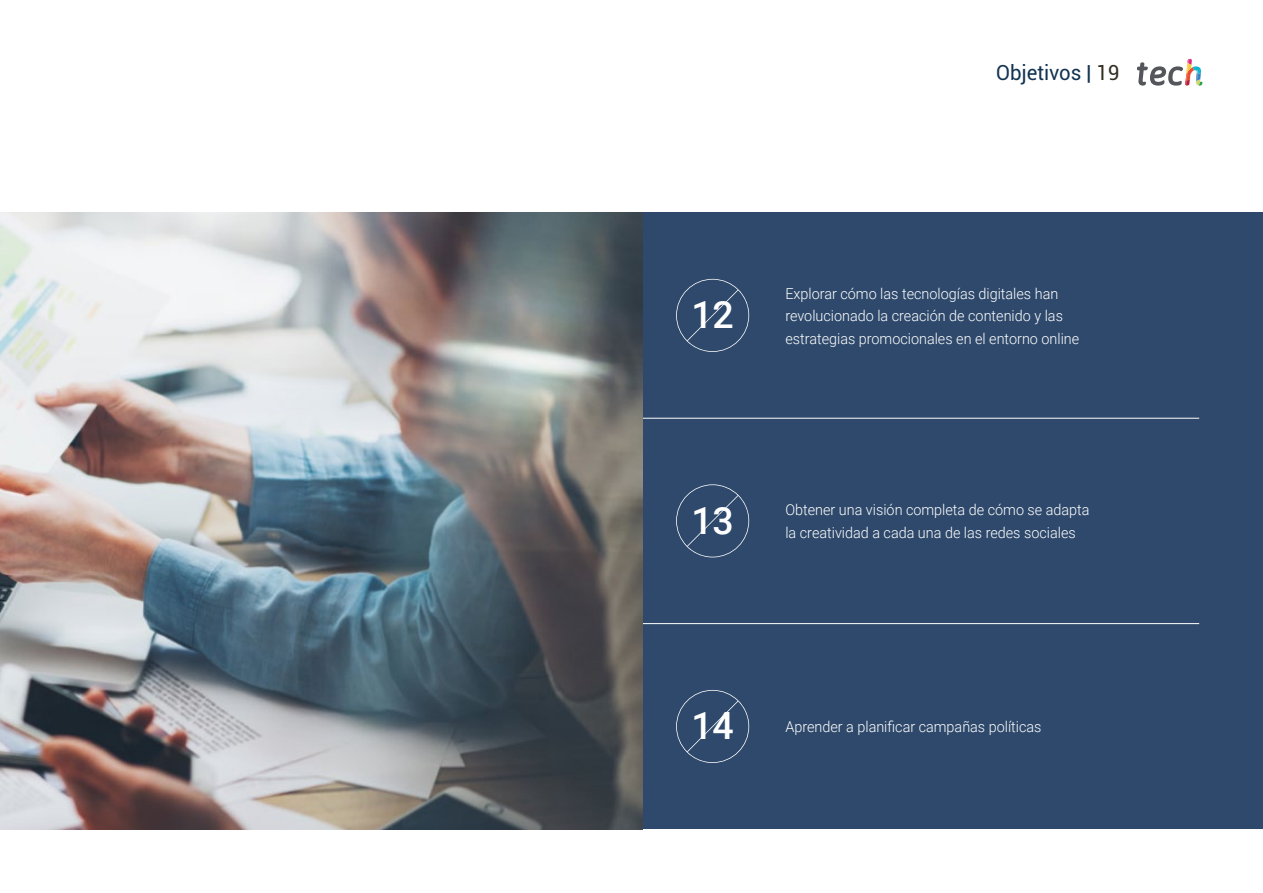
<style>
.page{position:relative;width:1263px;height:893px;background:#fff}
.page>*{position:absolute;margin:0;border:0;box-sizing:border-box;transform-origin:0 0}
.t1{font:500 37.5px "Roboto";color:#fff}
.t2{font:21px "Roboto";color:#123352}
.t3{font:300 15px/22.5px "Roboto";color:#fff;scale:.96 1}
.s1{color:#312e20}
</style>
<div class="page">
<div style="left:642px;top:213px;width:621px;height:616px;background:#2e496b"></div>
<svg style="left:676px;top:279px;width:73px;height:73px"></svg>
<svg style="left:676px;top:484px;width:73px;height:73px"></svg>
<svg style="left:676px;top:690px;width:73px;height:73px"></svg>
<hr style="left:0;top:418px;width:1199px;height:1px;background:#fff">
<hr style="left:0;top:623px;width:1199px;height:1px;background:#fff">
<img style="left:0;top:213px;width:642px;height:616px">
<svg style="left:1137px;top:59px;width:65px;height:27px"></svg>
<h2 class="t2" style="left:996px;top:57px;width:125px">Objetivos | <span class="s1">19</span></h2>
<h1 class="t1" style="left:691px;top:288px;width:44px">12</h1>
<p class="t3" style="left:785px;top:281px;width:308px">Explorar cómo las tecnologías digitales han revolucionado la creación de contenido y las estrategias promocionales en el entorno online</p>
<h1 class="t1" style="left:691px;top:494px;width:44px">13</h1>
<p class="t3" style="left:785px;top:498px;width:318px">Obtener una visión completa de cómo se adapta la creatividad a cada una de las redes sociales</p>
<h1 class="t1" style="left:691px;top:699px;width:44px">14</h1>
<p class="t3" style="left:785px;top:715px;width:268px">Aprender a planificar campañas políticas</p>
</div>
